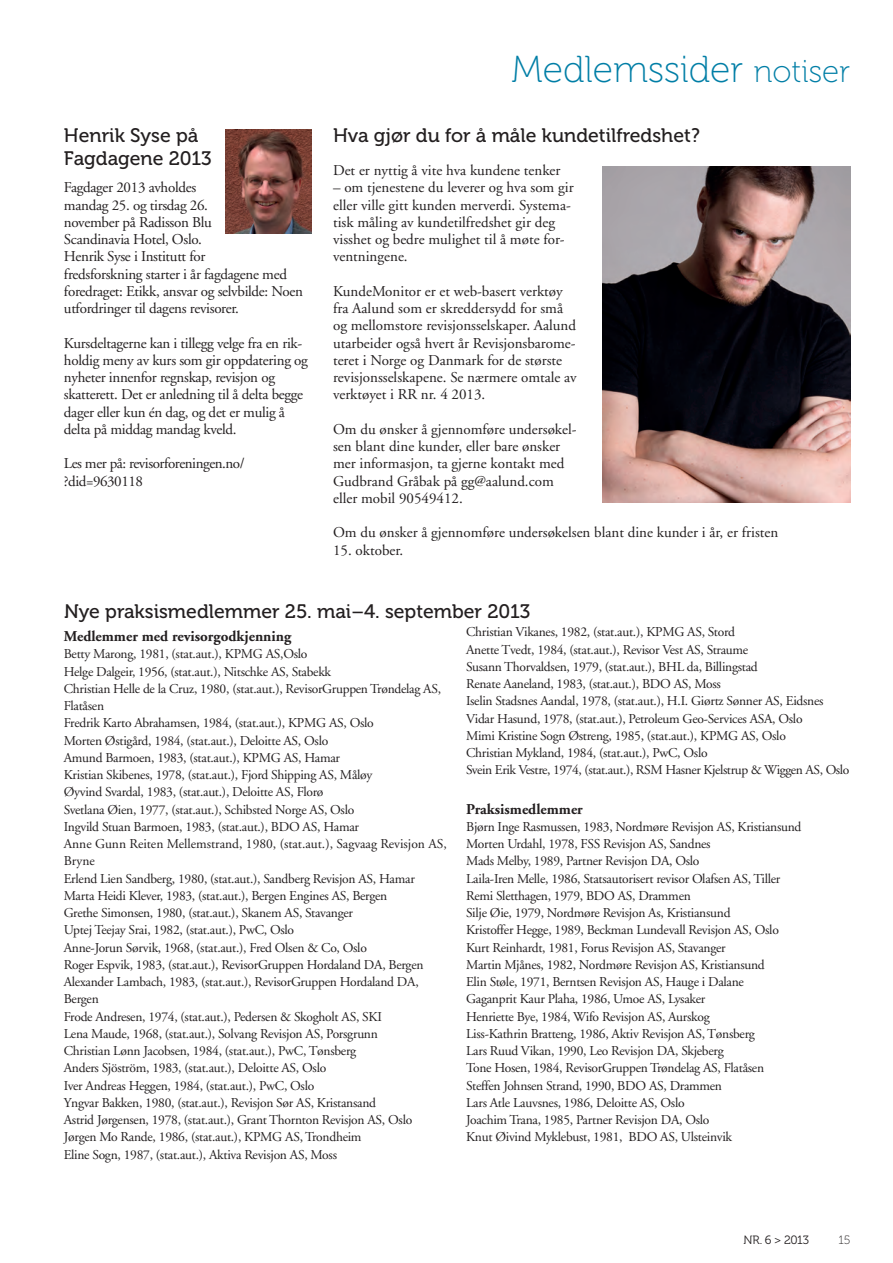
<style>
.page{position:relative;width:893px;height:1263px;background:#fff}
.page>*{position:absolute;margin:0;border:0;box-sizing:border-box;transform-origin:0 0}
.t1{font:37.5px "Museo 100";color:#007ea6}
.t2{font:19.5px/22.5px "Museo 500";color:#231f20}
.t3{font:15px/17.2px "Adobe Garamond";color:#231f20}
.t4{font:15px/17.2px "Adobe Garamond";letter-spacing:-.02em;color:#231f20}
.t5{font:700 15px "Adobe Garamond";color:#231f20}
.t6{font:15px/17.2px "Adobe Garamond";letter-spacing:-.03em;color:#231f20}
.t7{font:13.5px/17.2px "Adobe Garamond";letter-spacing:-.02em;color:#231f20}
.t8{font:12px "Museo 300";letter-spacing:-.025em;color:#231f20}
.t9{font:12px "Museo 100";color:#231f20}
.s1{font-size:31.5px}
</style>
<div class="page">
<img style="left:225px;top:130px;width:87px;height:104px">
<img style="left:602px;top:167px;width:248px;height:336px">
<h2 class="t2" style="left:64px;top:125px;width:149px">Henrik Syse på<br>Fagdagene 2013</h2>
<p class="t4" style="left:64px;top:179px;width:241px">Fagdager 2013 avholdes<br>mandag 25. og tirsdag 26.<br>november på Radisson Blu<br>Scandinavia Hotel, Oslo.<br>Henrik Syse i Institutt for<br>fredsforskning starter i år fagdagene med foredraget: Etikk, ansvar og selvbilde: Noen utfordringer til dagens revisorer.</p>
<p class="t4" style="left:64px;top:335px;width:245px">Kursdeltagerne kan i tillegg velge fra en rik&shy;holdig meny av kurs som gir oppdatering og nyheter innenfor regnskap, revisjon og skatterett. Det er anledning til å delta begge dager eller kun én dag, og det er mulig å delta på middag mandag kveld.</p>
<p class="t6" style="left:64px;top:455px;width:182px">Les mer på: revisorforeningen.no/ ?did=9630118</p>
<h1 class="t1" style="left:511px;top:49px;width:340px">Medlemssider <span class="s1">notiser</span></h1>
<h2 class="t2" style="left:333px;top:125px;width:368px">Hva gjør du for å måle kundetilfredshet?</h2>
<p class="t3" style="left:333px;top:162px;width:229px">Det er nyttig å vite hva kundene tenker</p>
<p class="t3" style="left:333px;top:179px;width:242px">– om tjenestene du leverer og hva som gir eller ville gitt kunden merverdi. Systema&shy;tisk måling av kundetilfredshet gir deg visshet og bedre mulighet til å møte for&shy;ventningene.</p>
<p class="t3" style="left:333px;top:283px;width:245px">KundeMonitor er et web-basert verktøy fra Aalund som er skreddersydd for små og mellomstore revisjonsselskaper. Aalund utarbeider også hvert år Revisjonsbarome&shy;teret i Norge og Danmark for de største revisjonsselskapene. Se nærmere omtale av verktøyet i RR nr. 4 2013.</p>
<p class="t3" style="left:333px;top:421px;width:245px">Om du ønsker å gjennomføre undersøkel&shy;sen blant dine kunder, eller bare ønsker mer informasjon, ta gjerne kontakt med Gudbrand Gråbak på gg@aalund.com eller mobil 90549412.</p>
<p class="t3" style="left:333px;top:524px;width:447px">Om du ønsker å gjennomføre undersøkelsen blant dine kunder i år, er fristen</p>
<p class="t3" style="left:333px;top:542px;width:72px">15. oktober.</p>
<h2 class="t2" style="left:64px;top:601px;width:468px">Nye praksismedlemmer 25. mai–4. september 2013</h2>
<p class="t5" style="left:64px;top:628px;width:229px">Medlemmer med revisorgodkjenning</p>
<p class="t7" style="left:64px;top:646px;width:384px">Betty Marong, 1981, (stat.aut.), KPMG AS,Oslo<br>Helge Dalgeir, 1956, (stat.aut.), Nitschke AS, Stabekk<br>Christian Helle de la Cruz, 1980, (stat.aut.), RevisorGruppen Trøndelag AS, Flatåsen<br>Fredrik Karto Abrahamsen, 1984, (stat.aut.), KPMG AS, Oslo<br>Morten Østigård, 1984, (stat.aut.), Deloitte AS, Oslo<br>Amund Barmoen, 1983, (stat.aut.), KPMG AS, Hamar<br>Kristian Skibenes, 1978, (stat.aut.), Fjord Shipping AS, Måløy<br>Øyvind Svardal, 1983, (stat.aut.), Deloitte AS, Florø<br>Svetlana Øien, 1977, (stat.aut.), Schibsted Norge AS, Oslo<br>Ingvild Stuan Barmoen, 1983, (stat.aut.), BDO AS, Hamar<br>Anne Gunn Reiten Mellemstrand, 1980, (stat.aut.), Sagvaag Revisjon AS, Bryne<br>Erlend Lien Sandberg, 1980, (stat.aut.), Sandberg Revisjon AS, Hamar Marta Heidi Klever, 1983, (stat.aut.), Bergen Engines AS, Bergen<br>Grethe Simonsen, 1980, (stat.aut.), Skanem AS, Stavanger<br>Uptej Teejay Srai, 1982, (stat.aut.), PwC, Oslo<br>Anne-Jorun Sørvik, 1968, (stat.aut.), Fred Olsen &amp; Co, Oslo<br>Roger Espvik, 1983, (stat.aut.), RevisorGruppen Hordaland DA, Bergen Alexander Lambach, 1983, (stat.aut.), RevisorGruppen Hordaland DA, Bergen<br>Frode Andresen, 1974, (stat.aut.), Pedersen &amp; Skogholt AS, SKI<br>Lena Maude, 1968, (stat.aut.), Solvang Revisjon AS, Porsgrunn<br>Christian Lønn Jacobsen, 1984, (stat.aut.), PwC, Tønsberg<br>Anders Sjöström, 1983, (stat.aut.), Deloitte AS, Oslo<br>Iver Andreas Heggen, 1984, (stat.aut.), PwC, Oslo<br>Yngvar Bakken, 1980, (stat.aut.), Revisjon Sør AS, Kristansand<br>Astrid Jørgensen, 1978, (stat.aut.), Grant Thornton Revisjon AS, Oslo Jørgen Mo Rande, 1986, (stat.aut.), KPMG AS, Trondheim<br>Eline Sogn, 1987, (stat.aut.), Aktiva Revisjon AS, Moss</p>
<p class="t7" style="left:466px;top:624px;width:385px">Christian Vikanes, 1982, (stat.aut.), KPMG AS, Stord<br>Anette Tvedt, 1984, (stat.aut.), Revisor Vest AS, Straume<br>Susann Thorvaldsen, 1979, (stat.aut.), BHL da, Billingstad<br>Renate Aaneland, 1983, (stat.aut.), BDO AS, Moss<br>Iselin Stadsnes Aandal, 1978, (stat.aut.), H.I. Giørtz Sønner AS, Eidsnes Vidar Hasund, 1978, (stat.aut.), Petroleum Geo-Services ASA, Oslo<br>Mimi Kristine Sogn Østreng, 1985, (stat.aut.), KPMG AS, Oslo<br>Christian Mykland, 1984, (stat.aut.), PwC, Oslo<br>Svein Erik Vestre, 1974, (stat.aut.), RSM Hasner Kjelstrup &amp; Wiggen AS, Oslo</p>
<p class="t5" style="left:466px;top:800px;width:118px">Praksismedlemmer</p>
<p class="t7" style="left:466px;top:818px;width:337px">Bjørn Inge Rasmussen, 1983, Nordmøre Revisjon AS, Kristiansund Morten Urdahl, 1978, FSS Revisjon AS, Sandnes<br>Mads Melby, 1989, Partner Revisjon DA, Oslo<br>Laila-Iren Melle, 1986, Statsautorisert revisor Olafsen AS, Tiller Remi Sletthagen, 1979, BDO AS, Drammen<br>Silje Øie, 1979, Nordmøre Revisjon As, Kristiansund<br>Kristoffer Hegge, 1989, Beckman Lundevall Revisjon AS, Oslo Kurt Reinhardt, 1981, Forus Revisjon AS, Stavanger<br>Martin Mjånes, 1982, Nordmøre Revisjon AS, Kristiansund<br>Elin Støle, 1971, Berntsen Revisjon AS, Hauge i Dalane<br>Gaganprit Kaur Plaha, 1986, Umoe AS, Lysaker<br>Henriette Bye, 1984, Wifo Revisjon AS, Aurskog<br>Liss-Kathrin Bratteng, 1986, Aktiv Revisjon AS, Tønsberg<br>Lars Ruud Vikan, 1990, Leo Revisjon DA, Skjeberg<br>Tone Hosen, 1984, RevisorGruppen Trøndelag AS, Flatåsen Steffen Johnsen Strand, 1990, BDO AS, Drammen<br>Lars Atle Lauvsnes, 1986, Deloitte AS, Oslo<br>Joachim Trana, 1985, Partner Revisjon DA, Oslo<br>Knut Øivind Myklebust, 1981, BDO AS, Ulsteinvik</p>
<p class="t8" style="left:743px;top:1233px;width:67px">NR. 6 &gt; 2013</p>
<p class="t9" style="left:838px;top:1233px;width:14px">15</p>
</div>
